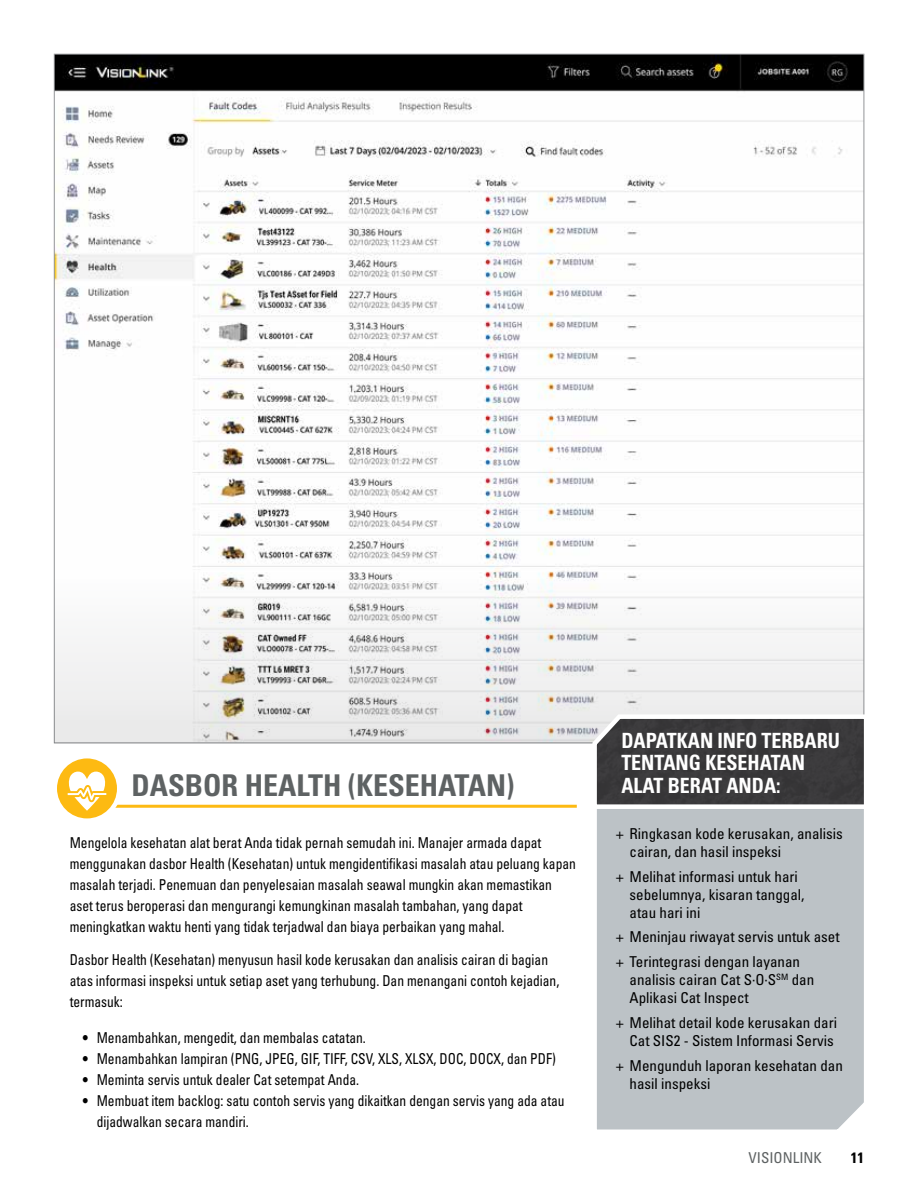
<style>
.page{position:relative;width:918px;height:1188px;background:#fff}
.page>*{position:absolute;margin:0;border:0;box-sizing:border-box;transform-origin:0 0}
.t1{font:30px "Univers LTCYR 67 Bold Cond";color:#5e6263}
.t2{font:21px/22.5px "Univers LTCYR 67 Bold Cond";color:#fff;scale:.95 1}
.t3{font:condensed 15px/21px "Univers LTCYR 57";color:#000;scale:.9 1}
.t4{font:condensed 15px/18px "Univers LTCYR 57";color:#000}
.t5{font:condensed 15px "Univers LTCYR 57";color:#5e6263}
.t6{font:15px "Univers LTCYR 67 Bold Cond";color:#000}
</style>
<div class="page">
<img style="left:56px;top:56px;width:806px;height:266px">
<hr style="left:71px;top:805px;width:506px;height:3px;background:#fdba12">
<svg style="left:55px;top:756px;width:64px;height:65px;background:#fdc63c"></svg>
<div style="left:52px;top:754px;width:70px;height:69px;border:4px solid #fff;border-radius:50%"></div>
<svg style="left:68px;top:772px;width:38px;height:39px"></svg>
<svg style="left:54px;top:322px;width:810px;height:421px"></svg>
<svg style="left:590px;top:710px;width:275px;height:92px;background:#525153"></svg>
<div style="left:596px;top:802px;width:268px;height:328px;background:#bcc2c6"></div>
<h1 class="t1" style="left:131px;top:767px;width:385px">DASBOR HEALTH (KESEHATAN)</h1>
<p class="t3" style="left:70px;top:832px;width:564px">Mengelola kesehatan alat berat Anda tidak pernah semudah ini. Manajer armada dapat menggunakan dasbor Health (Kesehatan) untuk mengidentifikasi masalah atau peluang kapan masalah terjadi. Penemuan dan penyelesaian masalah seawal mungkin akan memastikan aset terus beroperasi dan mengurangi kemungkinan masalah tambahan, yang dapat meningkatkan waktu henti yang tidak terjadwal dan biaya perbaikan yang mahal.</p>
<p class="t3" style="left:70px;top:949px;width:546px">Dasbor Health (Kesehatan) menyusun hasil kode kerusakan dan analisis cairan di bagian atas informasi inspeksi untuk setiap aset yang terhubung. Dan menangani contoh kejadian, termasuk:</p>
<p class="t3" style="left:83px;top:1027px;width:316px">• Menambahkan, mengedit, dan membalas catatan.</p>
<p class="t3" style="left:83px;top:1048px;width:527px">• Menambahkan lampiran (PNG, JPEG, GIF, TIFF, CSV, XLS, XLSX, DOC, DOCX, dan PDF)</p>
<p class="t3" style="left:83px;top:1069px;width:308px">• Meminta servis untuk dealer Cat setempat Anda.</p>
<p class="t3" style="left:97px;top:1090px;width:521px;text-indent:-14px">• Membuat item backlog: satu contoh servis yang dikaitkan dengan servis yang ada atau dijadwalkan secara mandiri.</p>
<h2 class="t2" style="left:621px;top:729px;width:232px">DAPATKAN INFO TERBARU<br>TENTANG KESEHATAN<br>ALAT BERAT ANDA:</h2>
<p class="t4" style="left:630px;top:824px;width:215px;text-indent:-14px">+ Ringkasan kode kerusakan, analisis cairan, dan hasil inspeksi</p>
<p class="t4" style="left:630px;top:867px;width:176px;text-indent:-14px">+ Melihat informasi untuk hari sebelumnya, kisaran tanggal, atau hari ini</p>
<p class="t4" style="left:616px;top:924px;width:225px;line-height:24.8px">+ Meninjau riwayat servis untuk aset + Terintegrasi dengan layanan</p>
<p class="t4" style="left:630px;top:970px;width:186px">analisis cairan Cat S∙O∙S<sup>SM</sup> dan<br>Aplikasi Cat Inspect</p>
<p class="t4" style="left:616px;top:1013px;width:222px;text-align:right">+ Melihat detail kode kerusakan dari<br>Cat SIS2 - Sistem Informasi Servis</p>
<p class="t4" style="left:630px;top:1056px;width:215px;text-indent:-14px">+ Mengunduh laporan kesehatan dan hasil inspeksi</p>
<p class="t5" style="left:749px;top:1148px;width:75px">VISIONLINK</p>
<p class="t6" style="left:851px;top:1148px;width:15px">11</p>
</div>
